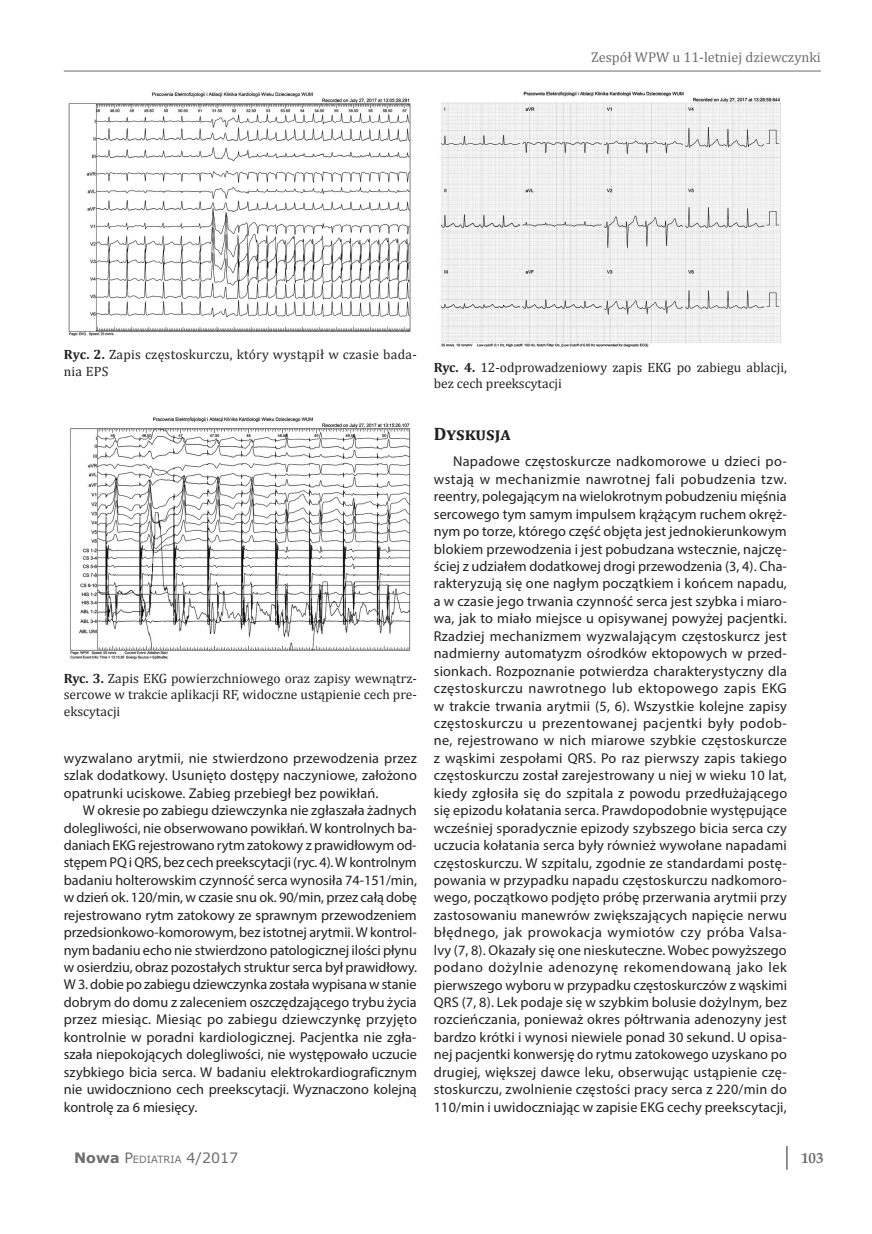
<style>
.page{position:relative;width:872px;height:1234px;background:#fff}
.page>*{position:absolute;margin:0;border:0;box-sizing:border-box;transform-origin:0 0}
.t1{font:700 18px "Cambria";color:#231f20}
.t2{font:700 15px "Palatino Linotype";color:#6c6d70}
.t3{font:14.25px/17.4px "Myriad Pro";letter-spacing:.01em;color:#231f20;text-align:justify}
.t4{font:14.25px "Cambria";color:#6c6d70}
.t5{font:13.5px/16.5px "Cambria";color:#231f20;text-align:justify}
.t6{font:13.5px/16.5px "Cambria";letter-spacing:.02em;color:#231f20}
.t7{font:10.05px "Verdana";color:#6c6d70}
.s1{font-weight:700}
.s2{font-weight:700;font-size:14.25px}
.s3{font-size:14.25px}
</style>
<div class="page">
<hr style="left:64px;top:71px;width:757px;height:1px;background:#6c6d70">
<svg style="left:786px;top:1145px;width:1px;height:24px"></svg>
<img style="left:68px;top:92px;width:343px;height:244px">
<img style="left:70px;top:417px;width:341px;height:243px">
<img style="left:440px;top:91px;width:341px;height:257px">
<p class="t4" style="left:591px;top:49px;width:231px">Zespół WPW u 11-letniej dziewczynki</p>
<p class="t6" style="left:64px;top:346px;width:354px"><span class="s1">Ryc. 2.</span> Zapis częstoskurczu, który wystąpił w czasie bada&shy;nia EPS</p>
<p class="t5" style="left:64px;top:669px;width:354px"><span class="s1">Ryc. 3.</span> Zapis EKG powierzchniowego oraz zapisy wewnątrz&shy;sercowe w trakcie aplikacji RF, widoczne ustąpienie cech pre&shy;ekscytacji</p>
<p class="t3" style="left:64px;top:748px;width:355px">wyzwalano arytmii, nie stwierdzono przewodzenia przez szlak dodatkowy. Usunięto dostępy naczyniowe, założono opatrunki uciskowe. Zabieg przebiegł bez powikłań.</p>
<p class="t3" style="left:64px;top:801px;width:355px;text-indent:19px">W okresie po zabiegu dziewczynka nie zgłaszała żadnych dolegliwości, nie obserwowano powikłań. W kontrolnych ba&shy;daniach EKG rejestrowano rytm zatokowy z prawidłowym od&shy;stępem PQ i QRS, bez cech preekscytacji (ryc. 4). W kontrolnym badaniu holterowskim czynność serca wynosiła 74-151/min, w dzień ok. 120/min, w czasie snu ok. 90/min, przez całą dobę rejestrowano rytm zatokowy ze sprawnym przewodzeniem przedsionkowo-komorowym, bez istotnej arytmii. W kontrol&shy;nym badaniu echo nie stwierdzono patologicznej ilości płynu w osierdziu, obraz pozostałych struktur serca był prawidłowy.<br>W 3. dobie po zabiegu dziewczynka została wypisana w stanie dobrym do domu z zaleceniem oszczędzającego trybu życia przez miesiąc. Miesiąc po zabiegu dziewczynkę przyjęto kontrolnie w poradni kardiologicznej. Pacjentka nie zgła&shy;szała niepokojących dolegliwości, nie występowało uczucie szybkiego bicia serca. W badaniu elektrokardiograficznym nie uwidoczniono cech preekscytacji. Wyznaczono kolejną kontrolę za 6 miesięcy.</p>
<p class="t5" style="left:434px;top:358px;width:354px"><span class="s1">Ryc. 4.</span> 12-odprowadzeniowy zapis EKG po zabiegu ablacji, bez cech preekscytacji</p>
<p class="t1" style="left:434px;top:421px;width:78px">Dyskusja</p>
<p class="t3" style="left:434px;top:452px;width:355px;text-indent:19px">Napadowe częstoskurcze nadkomorowe u dzieci po&shy;wstają w mechanizmie nawrotnej fali pobudzenia tzw. reentry, polegającym na wielokrotnym pobudzeniu mięśnia sercowego tym samym impulsem krążącym ruchem okręż&shy;nym po torze, którego część objęta jest jednokierunkowym blokiem przewodzenia i jest pobudzana wstecznie, najczę&shy;ściej z udziałem dodatkowej drogi przewodzenia (3, 4). Cha&shy;rakteryzują się one nagłym początkiem i końcem napadu, a w czasie jego trwania czynność serca jest szybka i miaro&shy;wa, jak to miało miejsce u opisywanej powyżej pacjentki.<br>Rzadziej mechanizmem wyzwalającym częstoskurcz jest nadmierny automatyzm ośrodków ektopowych w przed&shy;sionkach. Rozpoznanie potwierdza charakterystyczny dla częstoskurczu nawrotnego lub ektopowego zapis EKG w trakcie trwania arytmii (5, 6). Wszystkie kolejne zapisy częstoskurczu u prezentowanej pacjentki były podob&shy;ne, rejestrowano w nich miarowe szybkie częstoskurcze z wąskimi zespołami QRS. Po raz pierwszy zapis takiego częstoskurczu został zarejestrowany u niej w wieku 10 lat, kiedy zgłosiła się do szpitala z powodu przedłużającego się epizodu kołatania serca. Prawdopodobnie występujące wcześniej sporadycznie epizody szybszego bicia serca czy uczucia kołatania serca były również wywołane napadami częstoskurczu. W szpitalu, zgodnie ze standardami postę&shy;powania w przypadku napadu częstoskurczu nadkomoro&shy;wego, początkowo podjęto próbę przerwania arytmii przy zastosowaniu manewrów zwiększających napięcie nerwu błędnego, jak prowokacja wymiotów czy próba Valsa&shy;lvy (7, 8). Okazały się one nieskuteczne. Wobec powyższego podano dożylnie adenozynę rekomendowaną jako lek pierwszego wyboru w przypadku częstoskurczów z wąskimi QRS (7, 8). Lek podaje się w szybkim bolusie dożylnym, bez rozcieńczania, ponieważ okres półtrwania adenozyny jest bardzo krótki i wynosi niewiele ponad 30 sekund. U opisa&shy;nej pacjentki konwersję do rytmu zatokowego uzyskano po drugiej, większej dawce leku, obserwując ustąpienie czę&shy;stoskurczu, zwolnienie częstości pracy serca z 220/min do 110/min i uwidoczniając w zapisie EKG cechy preekscytacji,</p>
<p class="t7" style="left:74px;top:1152px;width:166px"><span class="s2">Nowa</span> <span class="s3">P</span>EDIATRIA <span class="s3">4/2017</span></p>
<p class="t2" style="left:801px;top:1146px;width:24px">103</p>
</div>
